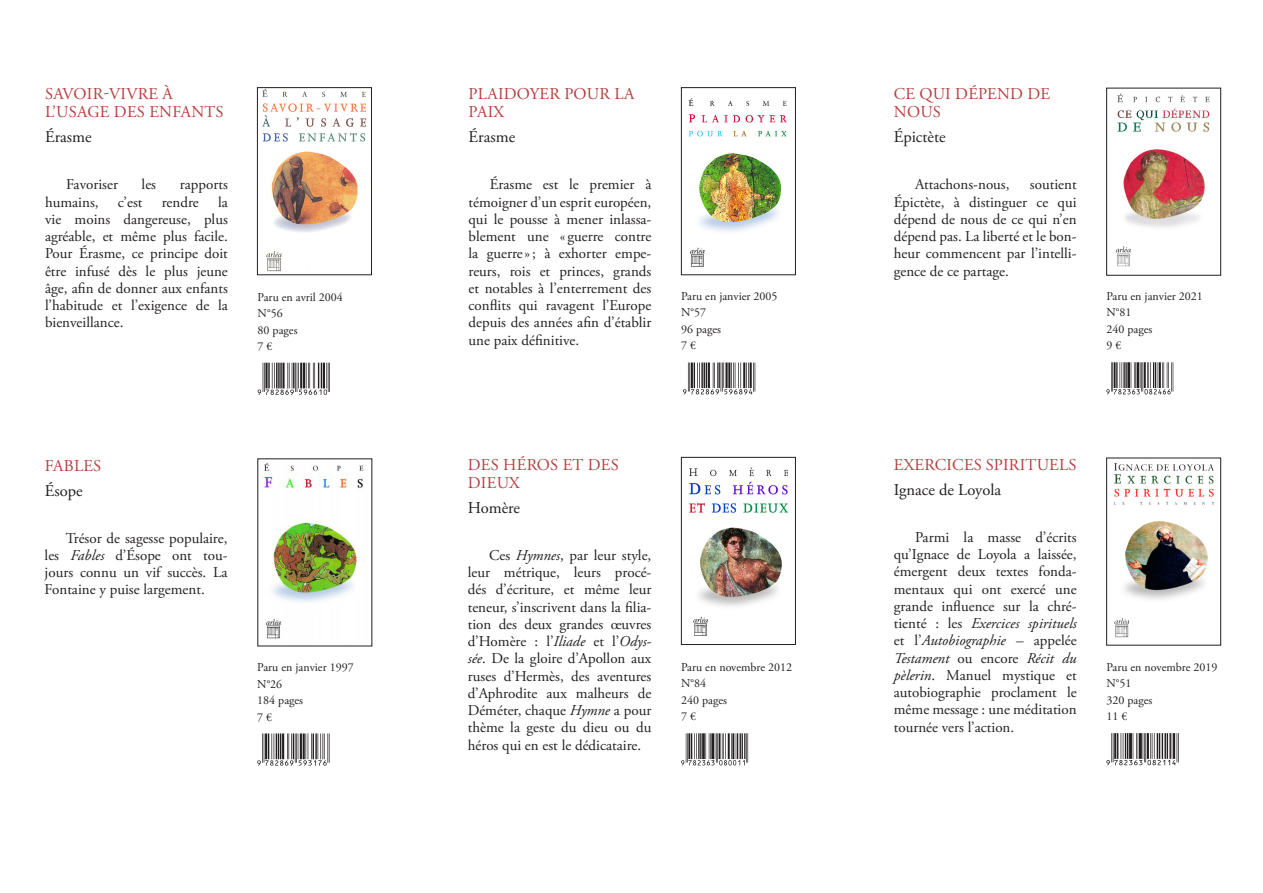
<style>
.page{position:relative;width:1263px;height:893px;background:#fff}
.page>*{position:absolute;margin:0;border:0;box-sizing:border-box;transform-origin:0 0}
.Titres{font:16.5px/18px "Adobe Garamond Pro";letter-spacing:.015em;color:#b83d3f}
.Auteur{font:16.5px "Adobe Garamond Pro";color:#231f20}
.Texte_courant{font:15px/17.2px "Adobe Garamond Pro";color:#231f20;text-align:justify}
.Indications_livres{font:12px "Adobe Garamond Pro";color:#231f20}
.s1{font-style:italic}
</style>
<div class="page">
<img style="left:688px;top:98px;width:99px;height:169px">
<div style="left:681px;top:87px;width:115px;height:188px;border:1px solid #231f20"></div>
<svg style="left:683px;top:362px;width:72px;height:32px"></svg>
<img style="left:1115px;top:93px;width:95px;height:174px">
<div style="left:1106px;top:88px;width:115px;height:187px;border:1px solid #231f20"></div>
<svg style="left:1106px;top:362px;width:67px;height:32px"></svg>
<img style="left:689px;top:467px;width:100px;height:169px">
<div style="left:681px;top:457px;width:115px;height:188px;border:1px solid #231f20"></div>
<svg style="left:681px;top:733px;width:67px;height:32px"></svg>
<img style="left:264px;top:462px;width:100px;height:177px">
<svg style="left:257px;top:733px;width:73px;height:33px"></svg>
<img style="left:1114px;top:463px;width:100px;height:175px">
<div style="left:1106px;top:458px;width:115px;height:187px;border:1px solid #231f20"></div>
<svg style="left:1106px;top:733px;width:73px;height:32px"></svg>
<img style="left:262px;top:89px;width:104px;height:183px">
<div style="left:257px;top:87px;width:115px;height:188px;border:1px solid #231f20"></div>
<svg style="left:258px;top:363px;width:72px;height:32px"></svg>
<p class="Titres" style="left:45px;top:86px;width:180px">SAVOIR-VIVRE À<br>L’USAGE DES ENFANTS</p>
<p class="Auteur" style="left:45px;top:127px;width:48px">Érasme</p>
<p class="Texte_courant" style="left:66px;top:177px;width:53px">Favoriser</p>
<p class="Texte_courant" style="left:142px;top:177px;width:16px">les</p>
<p class="Texte_courant" style="left:180px;top:177px;width:50px">rapports</p>
<p class="Texte_courant" style="left:45px;top:194px;width:55px">humains,</p>
<p class="Texte_courant" style="left:118px;top:194px;width:26px">c’est</p>
<p class="Texte_courant" style="left:162px;top:194px;width:39px">rendre</p>
<p class="Texte_courant" style="left:45px;top:194px;width:184px;text-indent:173px">la vie moins dangereuse, plus agréable, et même plus facile.<br>Pour Érasme, ce principe doit être infusé dès le plus jeune âge, afin de donner aux enfants l’habitude et l’exigence de la bienveillance.</p>
<p class="Indications_livres" style="left:258px;top:290px;width:87px">Paru en avril 2004</p>
<p class="Indications_livres" style="left:258px;top:306px;width:27px">N°56</p>
<p class="Indications_livres" style="left:258px;top:323px;width:41px">80 pages</p>
<p class="Indications_livres" style="left:258px;top:339px;width:16px">7 €</p>
<p class="Titres" style="left:45px;top:457px;width:58px">FABLES</p>
<p class="Auteur" style="left:45px;top:480px;width:39px">Ésope</p>
<p class="Texte_courant" style="left:45px;top:530px;width:184px;text-indent:21px">Trésor de sagesse populaire, les <span class="s1">Fables</span> d’Ésope ont tou&shy;jours connu un vif succès. La Fontaine y puise largement.</p>
<p class="Indications_livres" style="left:257px;top:660px;width:98px">Paru en janvier 1997</p>
<p class="Indications_livres" style="left:257px;top:677px;width:27px">N°26</p>
<p class="Indications_livres" style="left:257px;top:693px;width:47px">184 pages</p>
<p class="Indications_livres" style="left:257px;top:710px;width:16px">7 €</p>
<p class="Titres" style="left:469px;top:86px;width:167px">PLAIDOYER POUR LA<br>PAIX</p>
<p class="Auteur" style="left:469px;top:127px;width:48px">Érasme</p>
<p class="Texte_courant" style="left:468px;top:177px;width:184px;text-indent:21px">Érasme est le premier à témoigner d’un esprit européen, qui le pousse à mener inlassa&shy;blement une « guerre contre la guerre»; à exhorter empe&shy;reurs, rois et princes, grands et notables à l’enterrement des conflits qui ravagent l’Europe depuis des années afin d’établir une paix définitive.</p>
<p class="Indications_livres" style="left:681px;top:289px;width:98px">Paru en janvier 2005</p>
<p class="Indications_livres" style="left:681px;top:305px;width:27px">N°57</p>
<p class="Indications_livres" style="left:681px;top:322px;width:41px">96 pages</p>
<p class="Indications_livres" style="left:681px;top:338px;width:16px">7 €</p>
<p class="Titres" style="left:468px;top:456px;width:152px">DES HÉROS ET DES<br>DIEUX</p>
<p class="Auteur" style="left:468px;top:498px;width:54px">Homère</p>
<p class="Texte_courant" style="left:468px;top:547px;width:185px;text-indent:21px">Ces <span class="s1">Hymnes</span>, par leur style, leur métrique, leurs procé&shy;dés d’écriture, et même leur teneur, s’inscrivent dans la filia&shy;tion des deux grandes œuvres d’Homère : l’<span class="s1">Iliade</span> et l’<span class="s1">Odys&shy;sée</span>. De la gloire d’Apollon aux ruses d’Hermès, des aventures d’Aphrodite aux malheurs de Déméter, chaque <span class="s1">Hymne</span> a pour thème la geste du dieu ou du héros qui en est le dédicataire.</p>
<p class="Indications_livres" style="left:681px;top:660px;width:113px">Paru en novembre 2012</p>
<p class="Indications_livres" style="left:681px;top:676px;width:27px">N°84</p>
<p class="Indications_livres" style="left:681px;top:693px;width:47px">240 pages</p>
<p class="Indications_livres" style="left:681px;top:709px;width:16px">7 €</p>
<p class="Titres" style="left:894px;top:86px;width:158px">CE QUI DÉPEND DE<br>NOUS</p>
<p class="Auteur" style="left:894px;top:127px;width:53px">Épictète</p>
<p class="Texte_courant" style="left:915px;top:177px;width:96px">Attachons-nous,</p>
<p class="Texte_courant" style="left:894px;top:177px;width:184px;text-indent:136px">soutient Épictète, à distinguer ce qui dépend de nous de ce qui n’en dépend pas. La liberté et le bon&shy;heur commencent par l’intelli&shy;gence de ce partage.</p>
<p class="Indications_livres" style="left:1106px;top:289px;width:98px">Paru en janvier 2021</p>
<p class="Indications_livres" style="left:1106px;top:305px;width:27px">N°81</p>
<p class="Indications_livres" style="left:1106px;top:322px;width:47px">240 pages</p>
<p class="Indications_livres" style="left:1106px;top:338px;width:16px">9 €</p>
<p class="Titres" style="left:894px;top:456px;width:184px">EXERCICES SPIRITUELS</p>
<p class="Auteur" style="left:894px;top:480px;width:109px">Ignace de Loyola</p>
<p class="Texte_courant" style="left:894px;top:529px;width:184px;text-indent:21px">Parmi la masse d’écrits qu’Ignace de Loyola a laissée, émergent deux textes fonda&shy;mentaux qui ont exercé une grande influence sur la chré&shy;tienté : les <span class="s1">Exercices spirituels </span>et l’<span class="s1">Autobiographie</span> – appelée <span class="s1">Testament</span> ou encore <span class="s1">Récit du pèlerin</span>. Manuel mystique et autobiographie proclament le même message : une méditation tournée vers l’action.</p>
<p class="Indications_livres" style="left:1106px;top:660px;width:113px">Paru en novembre 2019</p>
<p class="Indications_livres" style="left:1106px;top:676px;width:27px">N°51</p>
<p class="Indications_livres" style="left:1106px;top:693px;width:47px">320 pages</p>
<p class="Indications_livres" style="left:1106px;top:709px;width:22px">11 €</p>
</div>
